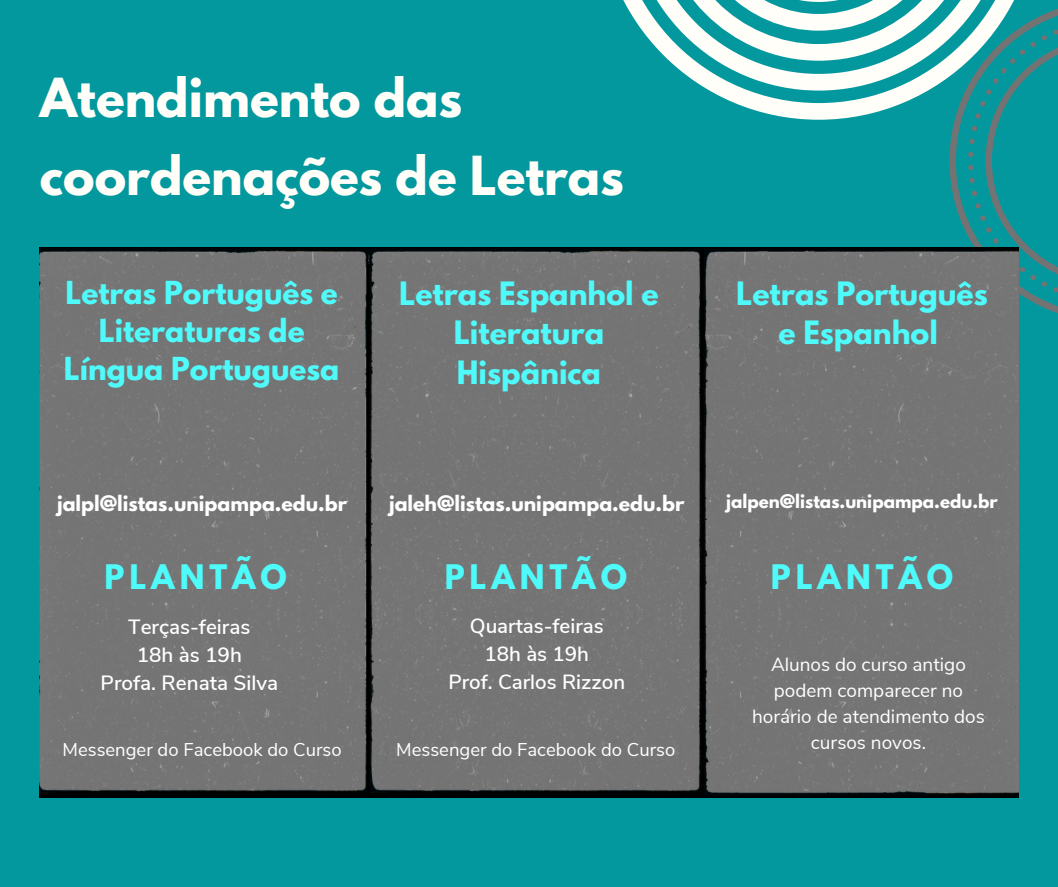
<style>
.page{position:relative;width:1058px;height:887px;background:#fff}
.page>*{position:absolute;margin:0;border:0;box-sizing:border-box;transform-origin:0 0}
.t1{font:700 47.7px/77.7px "League Spartan";color:#fffef8}
.t2{font:700 30px "League Spartan";letter-spacing:.165em;color:#4ffafa}
.t3{font:700 28.5px/39.3px "League Spartan";color:#4ffafa;text-align:center}
.t4{font:700 28.05px/38.2px "League Spartan";color:#4ffafa;text-align:center}
.t5{font:600 20.55px "Nunito Sans";color:#fff}
.t6{font:18.9px/25.8px "Nunito Sans";color:#fff;text-align:center}
.t7{font:700 18.9px "League Spartan";color:#fff}
.t8{font:18.45px "Nunito Sans";color:#fff}
.t9{font:700 16.65px "League Spartan";color:#fff}
</style>
<div class="page">
<div style="left:0;top:0;width:1058px;height:886px;background:#03989e"></div>
<svg style="left:628px;top:0;width:430px;height:322px"></svg>
<div style="left:40px;top:248px;width:978px;height:549px;background:#747474"></div>
<p class="t1" style="left:40px;top:65px;width:585px">Atendimento das coordenações de Letras</p>
<p class="t4" style="left:64px;top:277px;width:277px">Letras Português e<br>Literaturas de<br>Língua Portuguesa</p>
<p class="t3" style="left:399px;top:277px;width:261px">Letras Espanhol e<br>Literatura<br>Hispânica</p>
<p class="t3" style="left:736px;top:277px;width:253px">Letras Português e Espanhol</p>
<p class="t7" style="left:57px;top:493px;width:291px">jalpl@listas.unipampa.edu.br</p>
<p class="t7" style="left:389px;top:493px;width:297px">jaleh@listas.unipampa.edu.br</p>
<p class="t9" style="left:726px;top:493px;width:273px">jalpen@listas.unipampa.edu.br</p>
<p class="t2" style="left:104px;top:562px;width:184px">PLANTÃO</p>
<p class="t5" style="left:128px;top:613px;width:124px">Terças-feiras</p>
<p class="t5" style="left:137px;top:641px;width:107px">18h às 19h</p>
<p class="t5" style="left:101px;top:669px;width:179px">Profa. Renata Silva</p>
<p class="t2" style="left:444px;top:562px;width:184px">PLANTÃO</p>
<p class="t2" style="left:771px;top:562px;width:184px">PLANTÃO</p>
<p class="t5" style="left:470px;top:611px;width:135px">Quartas-feiras</p>
<p class="t5" style="left:484px;top:640px;width:106px">18h às 19h</p>
<p class="t5" style="left:448px;top:668px;width:178px">Prof. Carlos Rizzon</p>
<p class="t6" style="left:752px;top:651px;width:234px">Alunos do curso antigo podem comparecer no horário de atendimento dos cursos novos.</p>
<p class="t8" style="left:62px;top:737px;width:281px">Messenger do Facebook do Curso</p>
<p class="t8" style="left:396px;top:737px;width:281px">Messenger do Facebook do Curso</p>
</div>
